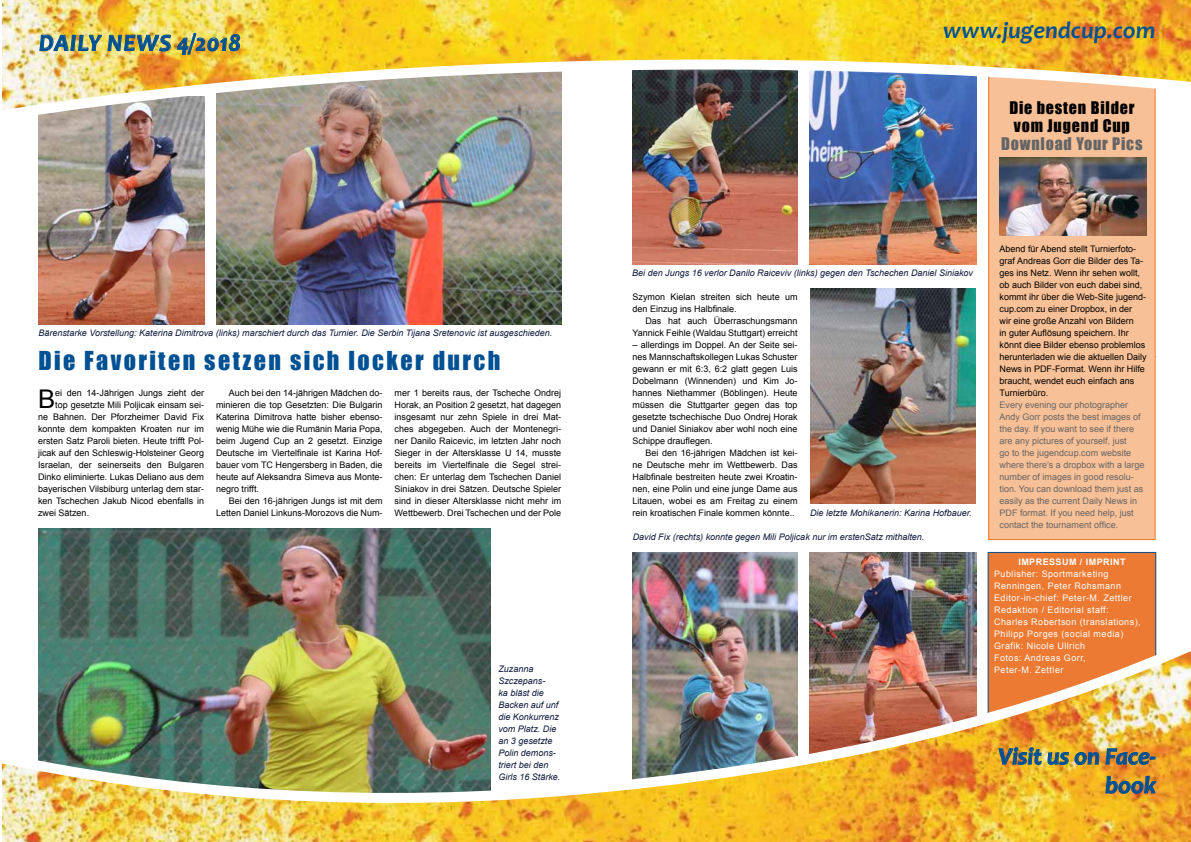
<style>
.page{position:relative;width:1191px;height:842px;background:#fff}
.page>*{position:absolute;margin:0;border:0;box-sizing:border-box;transform-origin:0 0}
.t1{font:25.8px "Arial";color:#000}
.t2{font:italic 700 24px/28.8px "Candara";color:#005193;text-align:right}
.t3{font:24px "Impact";letter-spacing:.1em;color:#005193}
.t4{font:italic 700 24px "Candara";letter-spacing:.04em;color:#005193}
.t5{font:16px/18px "Impact";letter-spacing:.05em;color:#000}
.t6{font:16px "Impact";letter-spacing:.05em;color:#646567}
.t7{font:9px/12px "Arial";color:#000;text-align:justify}
.t8{font:italic 9px/12px "Arial";color:#0d1a3c}
.t9{font:9px/12px "Arial";color:#646567}
.t10{font:9px/12px "Arial";letter-spacing:.05em;color:#fff}
.t11{font:700 9px "Arial";letter-spacing:.05em;color:#fff}
</style>
<div class="page">
<div style="left:988px;top:72px;width:167px;height:468px;background:#f8c096"></div>
<div style="left:988px;top:72px;width:167px;height:468px;border:1px solid #ed7a32"></div>
<img style="left:999px;top:158px;width:147px;height:78px">
<img style="left:38px;top:528px;width:452px;height:95px">
<img style="left:632px;top:552px;width:165px;height:71px">
<img style="left:809px;top:552px;width:167px;height:71px">
<img style="left:38px;top:131px;width:166px;height:193px">
<img style="left:632px;top:131px;width:165px;height:133px">
<img style="left:809px;top:131px;width:167px;height:133px">
<img style="left:810px;top:288px;width:165px;height:216px">
<img style="left:217px;top:131px;width:344px;height:193px">
<div style="left:988px;top:552px;width:167px;height:168px;background:#ed7a32"></div>
<div style="left:987px;top:552px;width:169px;height:168px;border:1px solid #005193"></div>
<img style="left:2px;top:0;width:1189px;height:131px">
<svg style="left:40px;top:35px;width:62px;height:16px"></svg>
<svg style="left:108px;top:35px;width:63px;height:16px"></svg>
<svg style="left:177px;top:33px;width:63px;height:21px"></svg>
<img style="left:2px;top:623px;width:1189px;height:219px">
<svg style="left:999px;top:747px;width:42px;height:18px"></svg>
<svg style="left:1048px;top:752px;width:20px;height:13px"></svg>
<svg style="left:1074px;top:752px;width:25px;height:13px"></svg>
<svg style="left:1105px;top:749px;width:50px;height:16px"></svg>
<svg style="left:1105px;top:776px;width:50px;height:17px"></svg>
<h2 class="t4" style="left:39px;top:28px;width:204px">Daily News 4/2018</h2>
<p class="t8" style="left:38px;top:327px;width:515px">Bärenstarke Vorstellung: Katerina Dimitrova (links) marschiert durch das Turnier. Die Serbin Tijana Sretenovic ist ausgeschieden.</p>
<h2 class="t3" style="left:38px;top:342px;width:463px">Die Favoriten setzen sich locker durch</h2>
<h1 class="t1" style="left:38px;top:382px;width:19px">B</h1>
<p class="t7" style="left:55px;top:387px;width:150px">ei den 14-Jährigen Jungs zieht der</p>
<p class="t7" style="left:55px;top:399px;width:150px">top gesetzte Mili Poljicak einsam sei-</p>
<p class="t7" style="left:38px;top:411px;width:167px">ne Bahnen. Der Pforzheimer David Fix</p>
<p class="t7" style="left:38px;top:423px;width:167px">konnte dem kompakten Kroaten nur im</p>
<p class="t7" style="left:38px;top:435px;width:167px">ersten Satz Paroli bieten. Heute trifft Pol-</p>
<p class="t7" style="left:38px;top:447px;width:167px">jicak auf den Schleswig-Holsteiner Georg</p>
<p class="t7" style="left:38px;top:459px;width:167px">Israelan, der seinerseits den Bulgaren</p>
<p class="t7" style="left:38px;top:471px;width:167px">Dinko eliminierte. Lukas Deliano aus dem</p>
<p class="t7" style="left:38px;top:483px;width:167px">bayerischen Vilsbiburg unterlag dem star-</p>
<p class="t7" style="left:38px;top:495px;width:167px">ken Tschechen Jakub Nicod ebenfalls in</p>
<p class="t7" style="left:38px;top:507px;width:53px">zwei Sätzen.</p>
<p class="t7" style="left:216px;top:387px;width:168px;text-indent:13px">Auch bei den 14-jährigen Mädchen do&shy;minieren die top Gesetzten: Die Bulgarin Katerina Dimitrova hatte bisher ebenso&shy;wenig Mühe wie die Rumänin Maria Popa, beim Jugend Cup an 2 gesetzt. Einzige Deutsche im Viertelfinale ist Karina Hof&shy;bauer vom TC Hengersberg in Baden, die heute auf Aleksandra Simeva aus Monte&shy;negro trifft.</p>
<p class="t7" style="left:216px;top:495px;width:168px;text-align:right">Bei den 16-jährigen Jungs ist mit dem<br>Letten Daniel Linkuns-Morozovs die Num-</p>
<p class="t7" style="left:395px;top:387px;width:168px">mer 1 bereits raus, der Tscheche Ondrej Horak, an Position 2 gesetzt, hat dagegen insgesamt nur zehn Spiele in drei Mat&shy;ches abgegeben. Auch der Montenegri&shy;ner Danilo Raicevic, im letzten Jahr noch Sieger in der Altersklasse U 14, musste bereits im Viertelfinale die Segel strei&shy;chen: Er unterlag dem Tschechen Daniel Siniakov in drei Sätzen. Deutsche Spieler sind in dieser Altersklasse nicht mehr im Wettbewerb. Drei Tschechen und der Pole</p>
<p class="t8" style="left:498px;top:663px;width:64px">Zuzanna<br>Szczepans-<br>ka bläst die<br>Backen auf unf die Konkurrenz vom Platz. Die an 3 gesetzte<br>Polin demons&shy;triert bei den<br>Girls 16 Stärke.</p>
<h2 class="t2" style="left:942px;top:15px;width:214px">www.jugendcup.com</h2>
<h3 class="t5" style="left:1009px;top:98px;width:127px">Die besten Bilder vom Jugend Cup</h3>
<h3 class="t6" style="left:1001px;top:131px;width:143px">Download Your Pics</h3>
<p class="t8" style="left:632px;top:267px;width:342px">Bei den Jungs 16 verlor Danilo Raiceviv (links) gegen den Tschechen Daniel Siniakov</p>
<p class="t7" style="left:632px;top:291px;width:166px">Szymon Kielan streiten sich heute um den Einzug ins Halbfinale.</p>
<p class="t7" style="left:632px;top:315px;width:166px;text-align:right">Das hat auch Überraschungsmann<br>Yannick Feihle (Waldau Stuttgart) erreicht</p>
<p class="t7" style="left:632px;top:339px;width:166px">– allerdings im Doppel. An der Seite sei&shy;nes Mannschaftskollegen Lukas Schuster gewann er mit 6:3, 6:2 glatt gegen Luis Dobelmann (Winnenden) und Kim Jo&shy;hannes Niethammer (Böblingen). Heute müssen die Stuttgarter gegen das top gesetzte tschechische Duo Ondrej Horak und Daniel Siniakov aber wohl noch eine Schippe drauflegen.</p>
<p class="t7" style="left:632px;top:447px;width:166px;text-indent:13px">Bei den 16-jährigen Mädchen ist kei&shy;ne Deutsche mehr im Wettbewerb. Das Halbfinale bestreiten heute zwei Kroatin&shy;nen, eine Polin und eine junge Dame aus Litauen, wobei es am Freitag zu einem rein kroatischen Finale kommen könnte..</p>
<p class="t8" style="left:632px;top:531px;width:293px">David Fix (rechts) konnte gegen Mili Poljicak nur im erstenSatz mithalten.</p>
<p class="t8" style="left:810px;top:507px;width:163px">Die letzte Mohikanerin: Karina Hofbauer.</p>
<p class="t7" style="left:999px;top:243px;width:149px;text-align:left">Abend für Abend stellt Turnierfoto&shy;graf Andreas Gorr die Bilder des Ta&shy;ges ins Netz. Wenn ihr sehen wollt, ob auch Bilder von euch dabei sind, kommt ihr über die Web-Site jugend&shy;cup.com zu einer Dropbox, in der<br>wir eine große Anzahl von Bildern<br>in guter Auflösung speichern. Ihr könnt diee Bilder ebenso problemlos herunterladen wie die aktuellen Daily News in PDF-Format. Wenn ihr Hilfe braucht, wendet euch einfach ans Turnierbüro.</p>
<p class="t9" style="left:999px;top:399px;width:146px">Every evening our photographer Andy Gorr posts the best images of the day. If you want to see if there are any pictures of yourself, just<br>go to the jugendcup.com website where there’s a dropbox with a large number of images in good resolu&shy;tion. You can download them just as easily as the current Daily News in PDF format. If you need help, just contact the tournament office.</p>
<p class="t11" style="left:1018px;top:556px;width:109px">IMPRESSUM / IMPRINT</p>
<p class="t10" style="left:994px;top:568px;width:148px">Publisher: Sportmarketing<br>Renningen, Peter Rohsmann<br>Editor-in-chief: Peter-M. Zettler<br>Redaktion / Editorial staff:<br>Charles Robertson (translations),<br>Philipp Porges (social media)<br>Grafik: Nicole Ullrich<br>Fotos: Andreas Gorr,<br>Peter-M. Zettler</p>
<h2 class="t2" style="left:998px;top:742px;width:159px">Visit us on Face&shy;book</h2>
</div>
